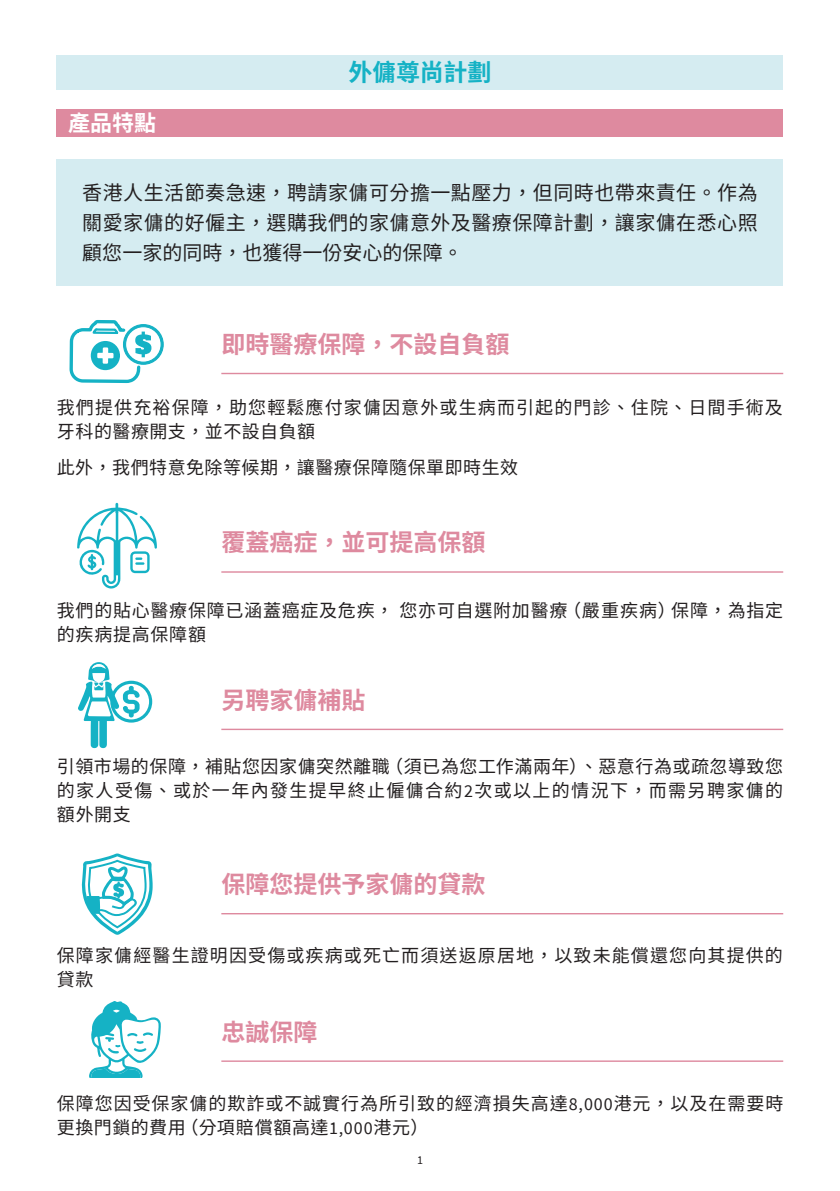
<style>
.page{position:relative;width:840px;height:1191px;background:#fff}
.page>*{position:absolute;margin:0;border:0;box-sizing:border-box;transform-origin:0 0}
.t1{font:700 24px "Source Han Sans TW";color:#de8a9f}
.t2{font:700 24px "Source Han Sans TW";letter-spacing:-.01em;color:#15b2c5}
.t3{font:700 22px "Source Han Sans TW";color:#fff}
.t4{font:20px/30px "Source Han Sans TW";letter-spacing:.025em;color:#231f20;text-align:justify}
.t5{font:18px/24px "Source Han Sans TW";letter-spacing:.05em;color:#231f20}
.t6{font:18px "Source Han Sans TW";letter-spacing:.025em;color:#231f20}
.t7{font:12px "Source Sans Pro";color:#231f20}
.s1{font-family:"Source Sans Pro"}
</style>
<div class="page">
<div style="left:57px;top:159px;width:725px;height:126px;background:#d5ecf1"></div>
<svg style="left:69px;top:320px;width:72px;height:615px"></svg>
<div style="left:91px;top:341px;width:29px;height:29px;background:#15b2c5;border:3px solid #15b2c5;border-radius:50%"></div>
<svg style="left:90px;top:323px;width:74px;height:42px"></svg>
<svg style="left:77px;top:503px;width:80px;height:85px"></svg>
<svg style="left:78px;top:662px;width:75px;height:272px"></svg>
<hr style="left:221px;top:1060px;width:561px;height:1px;background:#de8a9f">
<hr style="left:221px;top:913px;width:561px;height:1px;background:#de8a9f">
<hr style="left:221px;top:728px;width:561px;height:2px;background:#de8a9f">
<hr style="left:221px;top:571px;width:561px;height:2px;background:#de8a9f">
<hr style="left:221px;top:373px;width:561px;height:1px;background:#de8a9f">
<div style="left:57px;top:55px;width:725px;height:34px;background:#d5ecf1"></div>
<div style="left:57px;top:109px;width:725px;height:28px;background:#de8a9f"></div>
<svg style="left:89px;top:1001px;width:72px;height:77px"></svg>
<p class="t3" style="left:68px;top:111px;width:89px">產品特點</p>
<p class="t2" style="left:348px;top:59px;width:144px">外傭尊尚計劃</p>
<p class="t4" style="left:82px;top:178px;width:676px">香港人生活節奏急速，聘請家傭可分擔一點壓力，但同時也帶來責任。作為關愛家傭的好僱主，選購我們的家傭意外及醫療保障計劃，讓家傭在悉心照顧您一家的同時，也獲得一份安心的保障。</p>
<p class="t1" style="left:221px;top:330px;width:290px">即時醫療保障，不設自負額</p>
<p class="t5" style="left:57px;top:396px;width:727px">我們提供充裕保障，助您輕鬆應付家傭因意外或生病而引起的門診、住院、日間手術及牙科的醫療開支，並不設自負額</p>
<p class="t6" style="left:57px;top:457px;width:462px">此外，我們特意免除等候期，讓醫療保障隨保單即時生效</p>
<p class="t1" style="left:221px;top:529px;width:266px">覆蓋癌症，並可提高保額</p>
<p class="t5" style="left:57px;top:598px;width:727px">我們的貼心醫療保障已涵蓋癌症及危疾，您亦可自選附加醫療（嚴重疾病）保障，為指定的疾病提高保障額</p>
<p class="t1" style="left:221px;top:686px;width:146px">另聘家傭補貼</p>
<p class="t5" style="left:57px;top:754px;width:727px;text-align:justify">引領市場的保障，補貼您因家傭突然離職（須已為您工作滿兩年）、惡意行為或疏忽導致您的家人受傷、或於一年內發生提早終止僱傭合約<span class="s1">2</span>次或以上的情況下，而需另聘家傭的額外開支</p>
<p class="t1" style="left:221px;top:870px;width:266px">保障您提供予家傭的貸款</p>
<p class="t5" style="left:57px;top:943px;width:727px">保障家傭經醫生證明因受傷或疾病或死亡而須送返原居地，以致未能償還您向其提供的貸款</p>
<p class="t1" style="left:221px;top:1018px;width:98px">忠誠保障</p>
<p class="t5" style="left:57px;top:1091px;width:727px">保障您因受保家傭的欺詐或不誠實行為所引致的經濟損失高達<span class="s1">8,000</span>港元，以及在需要時更換門鎖的費用（分項賠償額高達<span class="s1">1,000</span>港元）</p>
<p class="t7" style="left:417px;top:1152px;width:7px">1</p>
</div>
